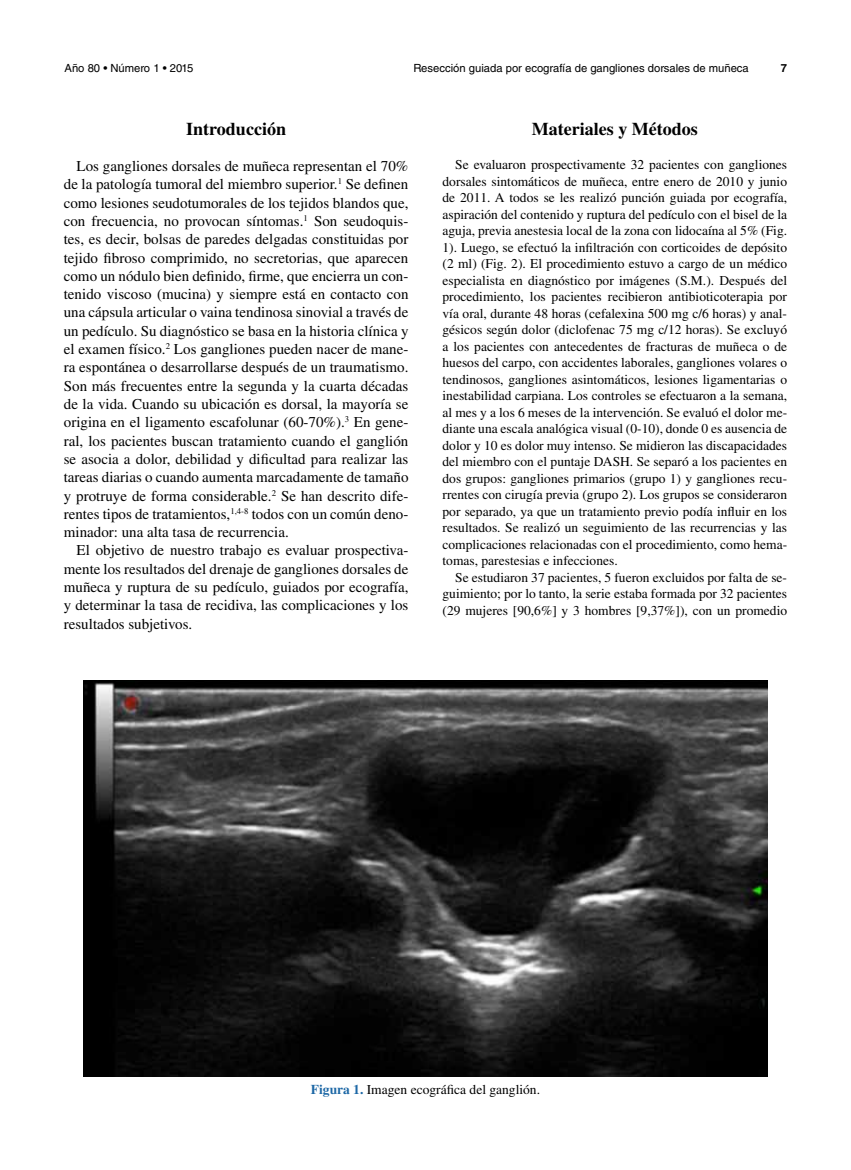
<style>
.page{position:relative;width:851px;height:1170px;background:#fff}
.page>*{position:absolute;margin:0;border:0;box-sizing:border-box;transform-origin:0 0}
.t1{font:700 18px "Times LT Std";color:#000}
.t2{font:15px/18.3px "Times LT Std";color:#000;text-align:justify}
.t3{font:13.5px/16.5px "Times LT Std";color:#000;text-align:justify}
.t4{font:11.25px "Helvetica LT Std";color:#000}
.t5{font:700 11.25px "Helvetica LT Std";color:#000}
.s1{font-weight:700;color:#1d68a6}
</style>
<div class="page">
<img style="left:83px;top:680px;width:684px;height:396px">
<p class="t4" style="left:64px;top:61px;width:130px">Año 80 • Número 1 • 2015</p>
<p class="t4" style="left:413px;top:61px;width:337px">Resección guiada por ecografía de gangliones dorsales de muñeca</p>
<p class="t5" style="left:780px;top:61px;width:8px">7</p>
<h1 class="t1" style="left:186px;top:118px;width:101px">Introducción</h1>
<p class="t2" style="left:64px;top:157px;width:346px;text-indent:13px">Los gangliones dorsales de muñeca representan el 70% de la patología tumoral del miembro superior.<sup>1</sup> Se definen como lesiones seudotumorales de los tejidos blandos que, con frecuencia, no provocan síntomas.<sup>1</sup> Son seudoquis&shy;tes, es decir, bolsas de paredes delgadas constituidas por tejido fibroso comprimido, no secretorias, que aparecen como un nódulo bien definido, firme, que encierra un con&shy;tenido viscoso (mucina) y siempre está en contacto con una cápsula articular o vaina tendinosa sinovial a través de un pedículo. Su diagnóstico se basa en la historia clínica y el examen físico.<sup>2</sup> Los gangliones pueden nacer de mane&shy;ra espontánea o desarrollarse después de un traumatismo.<br>Son más frecuentes entre la segunda y la cuarta décadas de la vida. Cuando su ubicación es dorsal, la mayoría se origina en el ligamento escafolunar (60-70%).<sup>3</sup> En gene&shy;ral, los pacientes buscan tratamiento cuando el ganglión se asocia a dolor, debilidad y dificultad para realizar las tareas diarias o cuando aumenta marcadamente de tamaño y protruye de forma considerable.<sup>2</sup> Se han descrito dife&shy;rentes tipos de tratamientos,<sup>1,4-8</sup> todos con un común deno&shy;minador: una alta tasa de recurrencia.</p>
<p class="t2" style="left:64px;top:541px;width:346px;text-indent:13px">El objetivo de nuestro trabajo es evaluar prospectiva&shy;mente los resultados del drenaje de gangliones dorsales de muñeca y ruptura de su pedículo, guiados por ecografía, y determinar la tasa de recidiva, las complicaciones y los resultados subjetivos.</p>
<h1 class="t1" style="left:531px;top:118px;width:167px">Materiales y Métodos</h1>
<p class="t3" style="left:442px;top:156px;width:346px;text-indent:13px">Se evaluaron prospectivamente 32 pacientes con gangliones dorsales sintomáticos de muñeca, entre enero de 2010 y junio de 2011. A todos se les realizó punción guiada por ecografía, aspiración del contenido y ruptura del pedículo con el bisel de la aguja, previa anestesia local de la zona con lidocaína al 5% (Fig.<br>1). Luego, se efectuó la infiltración con corticoides de depósito (2 ml) (Fig. 2). El procedimiento estuvo a cargo de un médico especialista en diagnóstico por imágenes (S.M.). Después del procedimiento, los pacientes recibieron antibioticoterapia por vía oral, durante 48 horas (cefalexina 500 mg c/6 horas) y anal&shy;gésicos según dolor (diclofenac 75 mg c/12 horas). Se excluyó a los pacientes con antecedentes de fracturas de muñeca o de huesos del carpo, con accidentes laborales, gangliones volares o tendinosos, gangliones asintomáticos, lesiones ligamentarias o inestabilidad carpiana. Los controles se efectuaron a la semana, al mes y a los 6 meses de la intervención. Se evaluó el dolor me&shy;diante una escala analógica visual (0-10), donde 0 es ausencia de dolor y 10 es dolor muy intenso. Se midieron las discapacidades del miembro con el puntaje DASH. Se separó a los pacientes en dos grupos: gangliones primarios (grupo 1) y gangliones recu&shy;rrentes con cirugía previa (grupo 2). Los grupos se consideraron por separado, ya que un tratamiento previo podía influir en los resultados. Se realizó un seguimiento de las recurrencias y las complicaciones relacionadas con el procedimiento, como hema&shy;tomas, parestesias e infecciones.</p>
<p class="t3" style="left:442px;top:569px;width:346px;text-indent:13px">Se estudiaron 37 pacientes, 5 fueron excluidos por falta de se&shy;guimiento; por lo tanto, la serie estaba formada por 32 pacientes (29 mujeres [90,6%] y 3 hombres [9,37%]), con un promedio</p>
<p class="t3" style="left:311px;top:1081px;width:231px"><span class="s1">Figura 1.</span> Imagen ecográfica del ganglión.</p>
</div>
